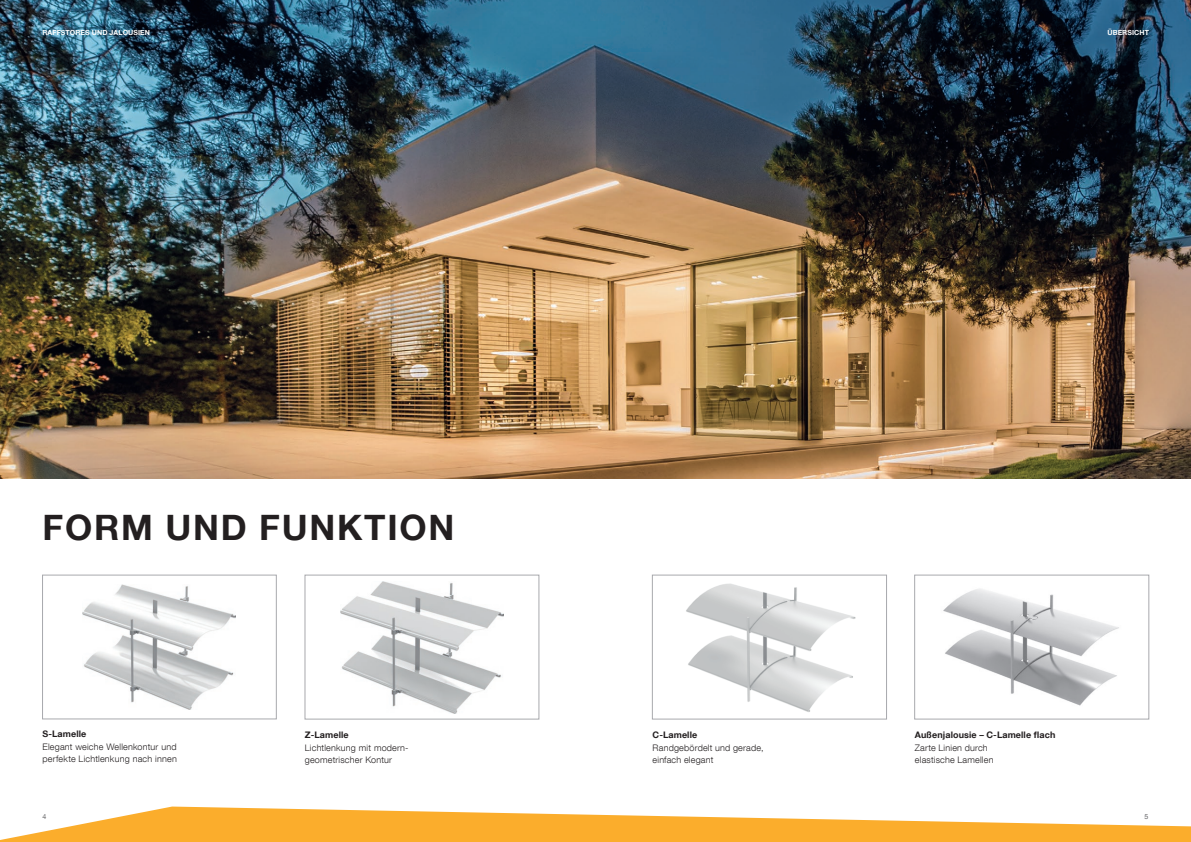
<style>
.page{position:relative;width:1191px;height:842px;background:#fff}
.page>*{position:absolute;margin:0;border:0;box-sizing:border-box;transform-origin:0 0}
.t1{font:700 35px "Helvetica Neue LT Com";letter-spacing:.05em;color:#231f20}
.t2{font:300 9px/12px "Helvetica Neue LT Com";letter-spacing:.02em;color:#231f20}
.t3{font:700 9px "Helvetica Neue LT Com";letter-spacing:.01em;color:#231f20}
.t4{font:700 7px "Helvetica Neue LT Com";letter-spacing:.01em;color:#fff}
.t5{font:7px "Helvetica Neue LT Com";color:#616164}
</style>
<div class="page">
<img style="left:83px;top:584px;width:153px;height:126px">
<div style="left:42px;top:575px;width:234px;height:144px;border:1px solid #a8a9ad"></div>
<img style="left:341px;top:581px;width:162px;height:132px">
<div style="left:305px;top:575px;width:234px;height:144px;border:1px solid #a8a9ad"></div>
<img style="left:686px;top:583px;width:170px;height:129px">
<div style="left:652px;top:575px;width:234px;height:144px;border:1px solid #a8a9ad"></div>
<img style="left:943px;top:589px;width:176px;height:117px">
<div style="left:914px;top:575px;width:235px;height:144px;border:1px solid #a8a9ad"></div>
<img style="left:0;top:0;width:1191px;height:479px">
<svg style="left:0;top:806px;width:1191px;height:36px;fill:#fbad2c"></svg>
<p class="t4" style="left:43px;top:28px;width:109px">RAFFSTORES UND JALOUSIEN</p>
<p class="t4" style="left:1107px;top:28px;width:43px">ÜBERSICHT</p>
<h1 class="t1" style="left:43px;top:505px;width:413px">FORM UND FUNKTION</h1>
<p class="t3" style="left:43px;top:728px;width:45px">S-Lamelle</p>
<p class="t2" style="left:43px;top:741px;width:136px">Elegant weiche Wellenkontur und perfekte Lichtlenkung nach innen</p>
<p class="t3" style="left:305px;top:729px;width:45px">Z-Lamelle</p>
<p class="t2" style="left:305px;top:741px;width:105px">Lichtlenkung mit modern&shy;geometrischer Kontur</p>
<p class="t3" style="left:652px;top:729px;width:46px">C-Lamelle</p>
<p class="t2" style="left:652px;top:741px;width:112px">Randgebördelt und gerade, einfach elegant</p>
<p class="t3" style="left:915px;top:729px;width:142px">Außenjalousie – C-Lamelle flach</p>
<p class="t2" style="left:915px;top:741px;width:80px">Zarte Linien durch elastische Lamellen</p>
<p class="t5" style="left:43px;top:812px;width:5px">4</p>
<p class="t5" style="left:1144px;top:812px;width:5px">5</p>
</div>
